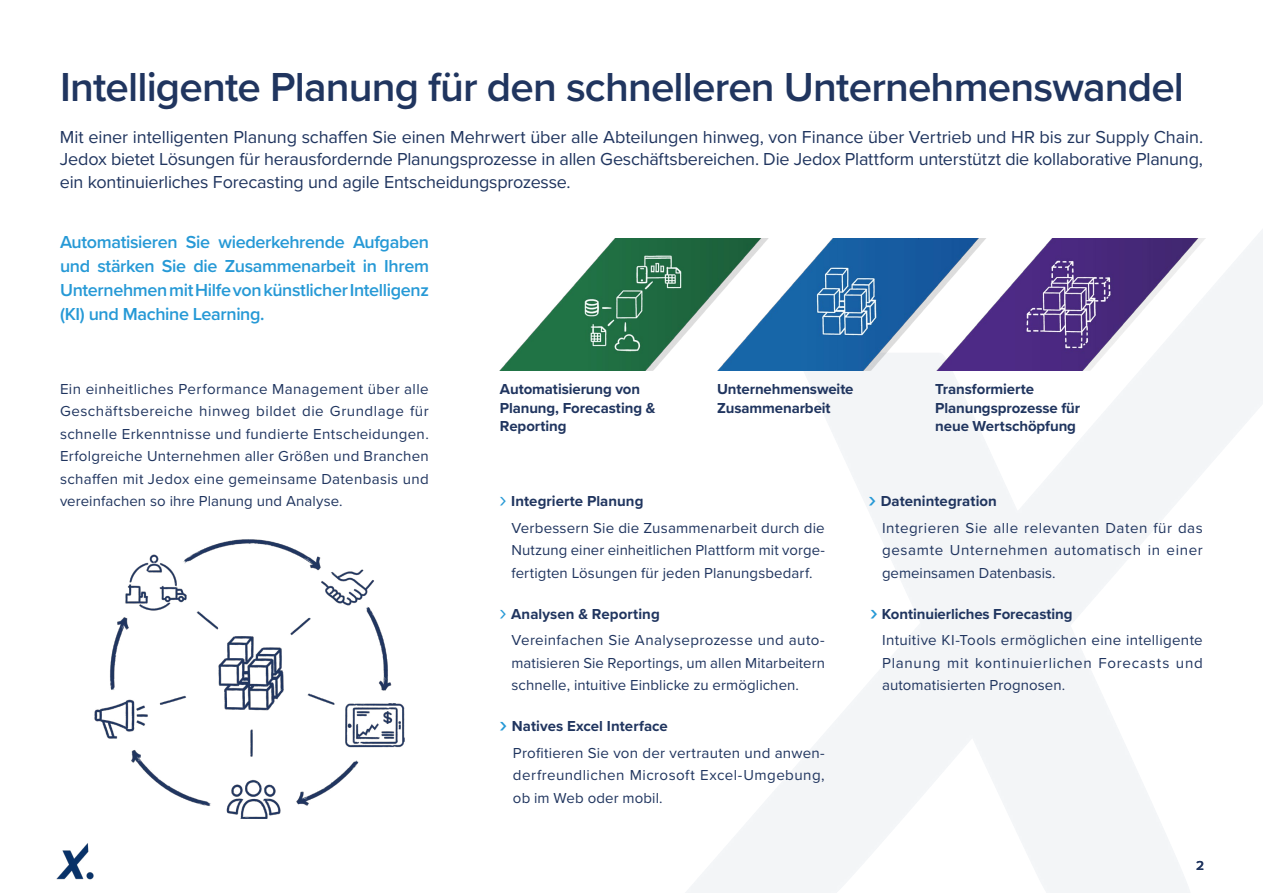
<style>
.page{position:relative;width:1263px;height:893px;background:#fff}
.page>*{position:absolute;margin:0;border:0;box-sizing:border-box;transform-origin:0 0}
.t1{font:600 42px "Proxima Nova";letter-spacing:-.02em;color:#20355f}
.t2{font:18px/22.5px "Proxima Nova";letter-spacing:-.01em;color:#20355f;text-align:justify}
.t3{font:600 18px/24px "Proxima Nova";letter-spacing:-.02em;color:#2699d6;text-align:justify}
.t4{font:15px/22.5px "Proxima Nova";letter-spacing:.01em;color:#20355f}
.t5{font:700 15px/18.8px "Proxima Nova";letter-spacing:-.005em;color:#20355f}
.t6{font:15px/22.5px "Proxima Nova";letter-spacing:.045em;color:#20355f}
.t7{font:15px/22.5px "Proxima Nova";letter-spacing:.03em;color:#20355f}
.t8{font:15px/26.2px "Proxima Nova";letter-spacing:.035em;color:#20355f}
.t9{font:600 13.5px "Proxima Nova";color:#20355f}
.s1{font-size:24px;color:#2699d6}
.s2{font-weight:700}
.s3{font-weight:600;font-size:24px;color:#2699d6}
</style>
<div class="page">
<img style="left:56px;top:843px;width:38px;height:37px">
<img style="left:499px;top:238px;width:217px;height:133px">
<img style="left:716px;top:238px;width:203px;height:133px">
<img style="left:94px;top:539px;width:311px;height:280px">
<img style="left:919px;top:238px;width:286px;height:133px">
<h1 class="t1" style="left:60px;top:56px;width:1125px">Intelligente Planung für den schnelleren Unternehmenswandel</h1>
<p class="t2" style="left:60px;top:124px;width:1145px">Mit einer intelligenten Planung schaffen Sie einen Mehrwert über alle Abteilungen hinweg, von Finance über Vertrieb und HR bis zur Supply Chain.<br>Jedox bietet Lösungen für herausfordernde Planungsprozesse in allen Geschäftsbereichen. Die Jedox Plattform unterstützt die kollaborative Planung, ein kontinuierliches Forecasting und agile Entscheidungsprozesse.</p>
<p class="t3" style="left:60px;top:229px;width:370px">Automatisieren Sie wiederkehrende Aufgaben und stärken Sie die Zusammenarbeit in Ihrem Unternehmen mit Hilfe von künstlicher Intelligenz (KI) und Machine Learning.</p>
<p class="t4" style="left:60px;top:377px;width:370px;text-align:justify">Ein einheitliches Performance Management über alle Geschäftsbereiche hinweg bildet die Grundlage für schnelle Erkenntnisse und fundierte Entscheidungen.<br>Erfolgreiche Unternehmen aller Größen und Branchen schaffen mit Jedox eine gemeinsame Datenbasis und vereinfachen so ihre Planung und Analyse.</p>
<p class="t5" style="left:500px;top:379px;width:157px">Automatisierung von<br>Planung, Forecasting &amp;<br>Reporting</p>
<p class="t5" style="left:717px;top:379px;width:138px">Unternehmensweite<br>Zusammenarbeit</p>
<p class="t5" style="left:935px;top:379px;width:146px">Transformierte<br>Planungsprozesse für neue Wertschöpfung</p>
<p class="t4" style="left:511px;top:487px;width:315px;line-height:26.2px;text-indent:-12px"><span class="s1">›</span> <span class="s2">Integrierte Planung<br></span>Verbessern Sie die Zusammenarbeit durch die</p>
<p class="t4" style="left:511px;top:538px;width:315px">Nutzung einer einheitlichen Plattform mit vorge&shy;fertigten Lösungen für jeden Planungsbedarf.</p>
<p class="t4" style="left:511px;top:600px;width:315px;line-height:26.2px;text-indent:-12px"><span class="s1">›</span> <span class="s2">Analysen &amp; Reporting<br></span>Vereinfachen Sie Analyseprozesse und auto-</p>
<p class="t4" style="left:511px;top:651px;width:315px">matisieren Sie Reportings, um allen Mitarbeitern schnelle, intuitive Einblicke zu ermöglichen.</p>
<p class="t4" style="left:513px;top:712px;width:313px;line-height:26.2px;text-indent:-13px"><span class="s3">›</span> <span class="s2">Natives Excel Interface<br></span>Profitieren Sie von der vertrauten und anwen-</p>
<p class="t7" style="left:513px;top:763px;width:313px">derfreundlichen Microsoft Excel-Umgebung, ob im Web oder mobil.</p>
<p class="t8" style="left:882px;top:487px;width:322px;text-indent:-13px"><span class="s3">›</span> <span class="s2">Datenintegration<br></span>Integrieren Sie alle relevanten Daten für das</p>
<p class="t6" style="left:882px;top:538px;width:322px">gesamte Unternehmen automatisch in einer gemeinsamen Datenbasis.</p>
<p class="t4" style="left:882px;top:600px;width:322px;line-height:26.2px;text-indent:-12px"><span class="s3">›</span> <span class="s2">Kontinuierliches Forecasting<br></span>Intuitive KI-Tools ermöglichen eine intelligente</p>
<p class="t6" style="left:882px;top:651px;width:322px">Planung mit kontinuierlichen Forecasts und automatisierten Prognosen.</p>
<p class="t9" style="left:1196px;top:856px;width:10px">2</p>
</div>
